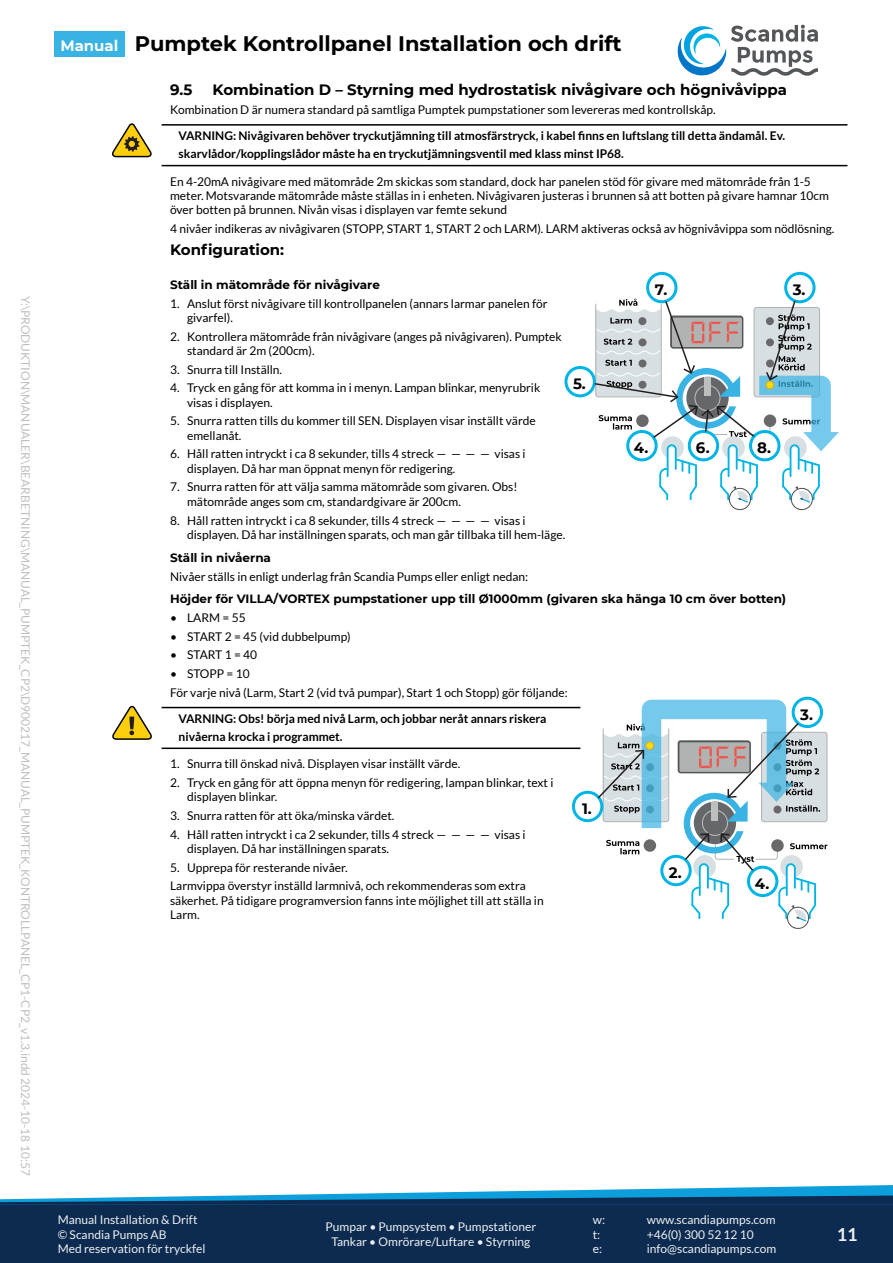
<style>
.page{position:relative;width:893px;height:1263px;background:#fff}
.page>*{position:absolute;margin:0;border:0;box-sizing:border-box;transform-origin:0 0}
.t1{font:700 21px "Montserrat";color:#000}
.t2{font:700 18px "Lato";color:#edf0ef}
.toc_listitem{font:700 15px "Montserrat";color:#000}
.content-sm{font:12px/14.4px "Lato";color:#000}
.t3{font:700 12px/18px "Lato";color:#000}
.t4{font:12px/14.4px "Lato";color:#edf0ef}
.t5{font:12px "Lato";color:#c0bebe}
.t6{font:700 12px "Montserrat";color:#000}
.s1{font-size:15px;color:#fff}
</style>
<div class="page">
<svg style="left:677px;top:25px;width:141px;height:51px"></svg>
<div style="left:0;top:1203px;width:893px;height:60px;background:#0d2b51"></div>
<svg style="left:0;top:1185px;width:893px;height:20px"></svg>
<div style="left:54px;top:32px;width:71px;height:25px;background:#38b3e4"></div>
<hr style="left:162px;top:124px;width:685px;height:2px;background:#000">
<hr style="left:162px;top:165px;width:685px;height:1px;background:#000">
<hr style="left:162px;top:707px;width:418px;height:1px;background:#000">
<hr style="left:162px;top:747px;width:418px;height:2px;background:#000">
<svg style="left:112px;top:123px;width:40px;height:35px"></svg>
<div style="left:564px;top:366px;width:32px;height:31px;border:3px solid #00b5e6;border-radius:50%"></div>
<div style="left:646px;top:272px;width:31px;height:31px;border:3px solid #00b5e6;border-radius:50%"></div>
<div style="left:784px;top:272px;width:32px;height:31px;border:3px solid #00b5e6;border-radius:50%"></div>
<svg style="left:593px;top:299px;width:246px;height:212px"></svg>
<div style="left:572px;top:791px;width:31px;height:31px;border:3px solid #00b5e6;border-radius:50%"></div>
<div style="left:792px;top:697px;width:31px;height:31px;border:3px solid #00b5e6;border-radius:50%"></div>
<svg style="left:596px;top:698px;width:231px;height:231px"></svg>
<svg style="left:112px;top:706px;width:40px;height:34px"></svg>
<p class="t5" style="left:32px;top:296px;width:881px;rotate:90deg">Y:\PRODUKTION\MANUALER\BEARBETNING\MANUAL_PUMPTEK_CP2\D900217_MANUAL_PUMPTEK_KONTROLLPANEL_CP1-CP2_v1.3.indd 2024-10-18 10:57</p>
<h1 class="t1" style="left:60px;top:29px;width:563px"><span class="s1">Manual</span> Pumptek Kontrollpanel Installation och drift</h1>
<p class="toc_listitem" style="left:170px;top:79px;width:24px">9.5</p>
<p class="toc_listitem" style="left:213px;top:79px;width:576px">Kombination D – Styrning med hydrostatisk nivågivare och högnivåvippa</p>
<p class="content-sm" style="left:170px;top:102px;width:547px">Kombination D är numera standard på samtliga Pumptek pumpstationer som levereras med kontrollskåp.</p>
<p class="t3" style="left:179px;top:127px;width:608px">VARNING: Nivågivaren behöver tryckutjämning till atmosfärstryck, i kabel finns en luftslang till detta ändamål. Ev. skarvlådor/kopplingslådor måste ha en tryckutjämningsventil med klass minst IP68.</p>
<p class="content-sm" style="left:170px;top:174px;width:660px">En 4-20mA nivågivare med mätområde 2m skickas som standard, dock har panelen stöd för givare med mätområde från 1-5 meter. Motsvarande mätområde måste ställas in i enheten. Nivågivaren justeras i brunnen så att botten på givare hamnar 10cm över botten på brunnen. Nivån visas i displayen var femte sekund</p>
<p class="content-sm" style="left:170px;top:221px;width:666px">4 nivåer indikeras av nivågivaren (STOPP, START 1, START 2 och LARM). LARM aktiveras också av högnivåvippa som nödlösning.</p>
<p class="toc_listitem" style="left:170px;top:239px;width:116px">Konfiguration:</p>
<p class="t6" style="left:170px;top:276px;width:211px">Ställ in mätområde för nivågivare</p>
<p class="content-sm" style="left:187px;top:296px;width:362px;text-indent:-17px">1. Anslut först nivågivare till kontrollpanelen (annars larmar panelen för givarfel).</p>
<p class="content-sm" style="left:187px;top:329px;width:376px;text-indent:-17px">2. Kontrollera mätområde från nivågivare (anges på nivågivaren). Pumptek standard är 2m (200cm).</p>
<p class="content-sm" style="left:170px;top:362px;width:114px">3. Snurra till Inställn.</p>
<p class="content-sm" style="left:187px;top:381px;width:355px;text-indent:-17px">4. Tryck en gång för att komma in i menyn. Lampan blinkar, menyrubrik visas i displayen.</p>
<p class="content-sm" style="left:187px;top:414px;width:350px;text-indent:-17px">5. Snurra ratten tills du kommer till SEN. Displayen visar inställt värde emellanåt.</p>
<p class="content-sm" style="left:187px;top:447px;width:340px;text-indent:-17px">6. Håll ratten intryckt i ca 8 sekunder, tills 4 streck — — — — visas i displayen. Då har man öppnat menyn för redigering.</p>
<p class="content-sm" style="left:187px;top:480px;width:332px;text-indent:-17px">7. Snurra ratten för att välja samma mätområde som givaren. Obs! mätområde anges som cm, standardgivare är 200cm.</p>
<p class="content-sm" style="left:187px;top:513px;width:380px;text-indent:-17px">8. Håll ratten intryckt i ca 8 sekunder, tills 4 streck — — — — visas i displayen. Då har inställningen sparats, och man går tillbaka till hem-läge.</p>
<p class="t6" style="left:170px;top:549px;width:102px">Ställ in nivåerna</p>
<p class="content-sm" style="left:170px;top:569px;width:360px">Nivåer ställs in enligt underlag från Scandia Pumps eller enligt nedan:</p>
<p class="t6" style="left:170px;top:590px;width:618px">Höjder för VILLA/VORTEX pumpstationer upp till Ø1000mm (givaren ska hänga 10 cm över botten)</p>
<p class="content-sm" style="left:170px;top:610px;width:77px">• LARM = 55</p>
<p class="content-sm" style="left:170px;top:629px;width:182px">• START 2 = 45 (vid dubbelpump)</p>
<p class="content-sm" style="left:170px;top:648px;width:89px">• START 1 = 40</p>
<p class="content-sm" style="left:170px;top:666px;width:81px">• STOPP = 10</p>
<p class="content-sm" style="left:170px;top:685px;width:399px">För varje nivå (Larm, Start 2 (vid två pumpar), Start 1 och Stopp) gör följande:</p>
<p class="t3" style="left:179px;top:710px;width:369px">VARNING: Obs! börja med nivå Larm, och jobbar neråt annars riskera nivåerna krocka i programmet.</p>
<p class="content-sm" style="left:170px;top:757px;width:292px">1. Snurra till önskad nivå. Displayen visar inställt värde.</p>
<p class="content-sm" style="left:187px;top:775px;width:368px;text-indent:-17px">2. Tryck en gång för att öppna menyn för redigering, lampan blinkar, text i displayen blinkar.</p>
<p class="content-sm" style="left:170px;top:808px;width:226px">3. Snurra ratten för att öka/minska värdet.</p>
<p class="content-sm" style="left:187px;top:827px;width:340px;text-indent:-17px">4. Håll ratten intryckt i ca 2 sekunder, tills 4 streck — — — — visas i displayen. Då har inställningen sparats.</p>
<p class="content-sm" style="left:170px;top:860px;width:179px">5. Upprepa för resterande nivåer.</p>
<p class="content-sm" style="left:170px;top:879px;width:375px">Larmvippa överstyr inställd larmnivå, och rekommenderas som extra säkerhet. På tidigare programversion fanns inte möjlighet till att ställa in<br>Larm.</p>
<p class="toc_listitem" style="left:655px;top:279px;width:14px">7.</p>
<p class="toc_listitem" style="left:793px;top:279px;width:14px">3.</p>
<p class="toc_listitem" style="left:573px;top:373px;width:14px">5.</p>
<p class="toc_listitem" style="left:696px;top:437px;width:15px">6.</p>
<p class="toc_listitem" style="left:757px;top:437px;width:15px">8.</p>
<p class="toc_listitem" style="left:634px;top:437px;width:16px">4.</p>
<p class="toc_listitem" style="left:800px;top:703px;width:14px">3.</p>
<p class="toc_listitem" style="left:582px;top:797px;width:11px">1.</p>
<p class="toc_listitem" style="left:669px;top:862px;width:14px">2.</p>
<p class="toc_listitem" style="left:755px;top:872px;width:16px">4.</p>
<p class="t4" style="left:58px;top:1213px;width:149px">Manual Installation &amp; Drift © Scandia Pumps AB<br>Med reservation för tryckfel</p>
<p class="t4" style="left:326px;top:1220px;width:212px;text-align:center">Pumpar • Pumpsystem • Pumpstationer<br>Tankar • Omrörare/Luftare • Styrning</p>
<p class="t4" style="left:593px;top:1213px;width:14px">w:</p>
<p class="t4" style="left:647px;top:1213px;width:130px">www.scandiapumps.com</p>
<p class="t4" style="left:593px;top:1227px;width:9px">t:</p>
<p class="t4" style="left:647px;top:1227px;width:108px">+46(0) 300 52 12 10</p>
<p class="t4" style="left:593px;top:1241px;width:11px">e:</p>
<p class="t4" style="left:647px;top:1241px;width:131px">info@scandiapumps.com</p>
<h2 class="t2" style="left:837px;top:1224px;width:22px">11</h2>
</div>
